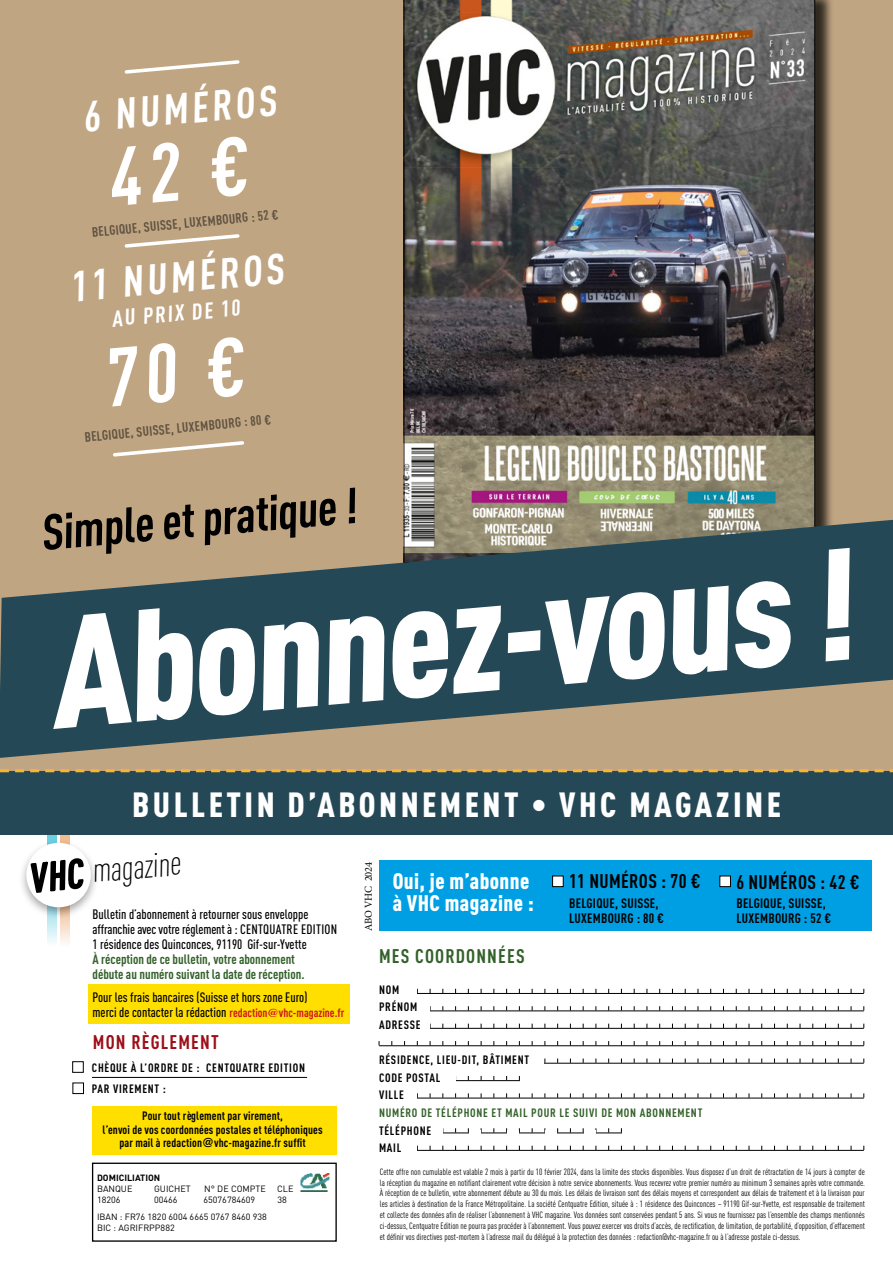
<style>
.page{position:relative;width:893px;height:1263px;background:#fff}
.page>*{position:absolute;margin:0;border:0;box-sizing:border-box;transform-origin:0 0}
.t1{font:900 156px "DIN Cond";color:#fff}
.t2{font:700 49.5px "DIN Cond";color:#000}
.t3{font:700 42.45px "DIN Cond";color:#fff}
.t4{font:900 34.5px "DIN Cond";letter-spacing:.1em;color:#fff}
.t5{font:300 33.9px "DIN Cond";color:#000}
.t6{font:700 22.5px "DIN Cond";color:#fff}
.t7{font:900 22.2px/22px "DIN Cond";letter-spacing:.02em;color:#fff}
.t8{font:700 19.5px "DIN Cond";letter-spacing:.02em;color:#000}
.t9{font:700 19.5px "DIN Cond";letter-spacing:.06em;color:#33612a}
.t10{font:700 19.5px "DIN Cond";letter-spacing:.06em;color:#9d0e18}
.t11{font:500 13.5px/15px "DIN Cond";color:#000}
.t12{font:700 13.5px/15px "DIN Cond";letter-spacing:.02em;color:#000}
.t13{font:700 13.5px/15px "DIN Cond";color:#33612a}
.t14{font:700 12px/17.5px "DIN Cond";letter-spacing:.06em;color:#000}
.t15{font:700 12px/13.5px "DIN Cond";letter-spacing:.015em;color:#000;text-align:center}
.t16{font:700 12px "DIN Cond";letter-spacing:.06em;color:#33612a}
.t17{font:700 12px "DIN Cond";color:#cd171a}
.t18{font:10.5px "Minion Pro";letter-spacing:-.01em;color:#000}
.t19{font:9px/10.8px "DIN Cond";color:#000;text-align:justify}
.t20{font:9px/10.8px "DIN";color:#000}
.t21{font:700 9px "DIN";color:#000}
.s1{font-family:"Times"}
.s2{font-family:"Helvetica"}
</style>
<div class="page">
<div style="left:88px;top:984px;width:262px;height:40px;background:#ffdf00"></div>
<div style="left:0;top:0;width:893px;height:818px;background:#c0a583"></div>
<div style="left:379px;top:860px;width:493px;height:71px;background:#009fe3"></div>
<svg style="left:47px;top:835px;width:9px;height:108px"></svg>
<svg style="left:60px;top:835px;width:10px;height:108px"></svg>
<svg style="left:124px;top:60px;width:116px;height:14px"></svg>
<svg style="left:124px;top:234px;width:116px;height:14px"></svg>
<svg style="left:113px;top:441px;width:131px;height:16px"></svg>
<div style="left:0;top:771px;width:893px;height:64px;background:#254856"></div>
<hr style="left:379px;top:993px;width:485px;height:1px;background:#000">
<hr style="left:379px;top:1010px;width:485px;height:1px;background:#000">
<hr style="left:379px;top:1028px;width:485px;height:1px;background:#000">
<hr style="left:379px;top:1045px;width:485px;height:1px;background:#000">
<hr style="left:379px;top:1063px;width:485px;height:1px;background:#000">
<hr style="left:379px;top:1080px;width:485px;height:1px;background:#000">
<hr style="left:379px;top:1098px;width:485px;height:1px;background:#000">
<hr style="left:379px;top:1132px;width:485px;height:1px;background:#000">
<hr style="left:379px;top:1150px;width:485px;height:1px;background:#000">
<div style="left:368px;top:980px;width:49px;height:14px;background:#fff"></div>
<div style="left:373px;top:999px;width:57px;height:14px;background:#fff"></div>
<div style="left:373px;top:1017px;width:57px;height:14px;background:#fff"></div>
<div style="left:373px;top:1051px;width:171px;height:14px;background:#fff"></div>
<div style="left:360px;top:1071px;width:95px;height:14px;background:#fff"></div>
<div style="left:360px;top:1089px;width:57px;height:14px;background:#fff"></div>
<div style="left:360px;top:1121px;width:82px;height:14px;background:#fff"></div>
<div style="left:360px;top:1139px;width:57px;height:14px;background:#fff"></div>
<div style="left:520px;top:1071px;width:355px;height:18px;background:#fff"></div>
<div style="left:469px;top:1130px;width:12px;height:5px;background:#fff"></div>
<div style="left:507px;top:1130px;width:12px;height:5px;background:#fff"></div>
<div style="left:545px;top:1130px;width:12px;height:5px;background:#fff"></div>
<div style="left:584px;top:1130px;width:11px;height:5px;background:#fff"></div>
<div style="left:622px;top:1124px;width:243px;height:11px;background:#fff"></div>
<div style="left:72px;top:1061px;width:12px;height:12px;border:1px solid #000"></div>
<div style="left:72px;top:1082px;width:12px;height:12px;background:#fff;border:1px solid #000"></div>
<div style="left:719px;top:876px;width:12px;height:11px;background:#fff;border:1px solid #000"></div>
<div style="left:552px;top:876px;width:12px;height:11px;background:#fff;border:1px solid #000"></div>
<svg style="left:0;top:769px;width:893px;height:3px"></svg>
<div style="left:18px;top:838px;width:81px;height:82px;background:#000;opacity:.35"></div>
<div style="left:26px;top:843px;width:65px;height:64px;background:#fff;border-radius:50%"></div>
<div style="left:405px;top:0;width:429px;height:582px;background:#000;opacity:.75"></div>
<img style="left:404px;top:0;width:411px;height:518px">
<svg style="left:0;top:518px;width:893px;height:240px;fill:#254856"></svg>
<hr style="left:92px;top:1077px;width:215px;height:1px;background:#000">
<div style="left:92px;top:1162px;width:245px;height:80px;border:1px solid #000"></div>
<img style="left:300px;top:1173px;width:30px;height:19px">
<div style="left:92px;top:1106px;width:245px;height:49px;background:#ffdf00"></div>
<svg style="left:28px;top:856px;width:57px;height:43px"></svg>
<h3 class="t3" style="left:81px;top:91px;width:195px;rotate:-5deg">6 NUMÉROS</h3>
<h3 class="t12" style="left:91px;top:223px;width:189px;rotate:-5deg">BELGIQUE, SUISSE, LUXEMBOURG : 52 €</h3>
<h3 class="t3" style="left:68px;top:261px;width:216px;rotate:-5deg">11 NUMÉROS</h3>
<h3 class="t6" style="left:111px;top:305px;width:130px;rotate:-5deg">AU PRIX DE 10</h3>
<h3 class="t12" style="left:84px;top:428px;width:189px;rotate:-5deg">BELGIQUE, SUISSE, LUXEMBOURG : 80 €</h3>
<h2 class="t2" style="left:38px;top:503px;width:318px;rotate:-5deg">Simple et pratique !</h2>
<h1 class="t1" style="left:39px;top:576px;width:809px;rotate:-5deg">Abonnez-vous !</h1>
<h3 class="t4" style="left:132px;top:783px;width:650px">BULLETIN D’ABONNEMENT • VHC MAGAZINE</h3>
<h3 class="t5" style="left:90px;top:851px;width:90px;rotate:-5deg">magazine</h3>
<h3 class="t11" style="left:93px;top:906px;width:246px">Bulletin d’abonnement à retourner sous enveloppe affranchie avec votre réglement à : CENTQUATRE EDITION<br>1 résidence des Quinconces, 91190 Gif-sur-Yvette</h3>
<h3 class="t13" style="left:93px;top:951px;width:213px">À réception de ce bulletin, votre abonnement débute au numéro suivant la date de réception.</h3>
<h3 class="t11" style="left:93px;top:989px;width:217px">Pour les frais bancaires (Suisse et hors zone Euro) merci de contacter la rédaction</h3>
<h3 class="t17" style="left:230px;top:1005px;width:116px">redaction<span class="s1">@</span>vhc-magazine.fr</h3>
<h3 class="t10" style="left:93px;top:1030px;width:127px">MON RÈGLEMENT</h3>
<h3 class="t14" style="left:92px;top:1056px;width:215px;line-height:21px">CHÈQUE À L’ORDRE DE : CENTQUATRE EDITION<br>PAR VIREMENT :</h3>
<h3 class="t15" style="left:103px;top:1109px;width:221px">Pour tout règlement par virement,<br>l’envoi de vos coordonnées postales et téléphoniques par mail à redaction<span class="s2">@</span>vhc-magazine.fr suffit</h3>
<p class="t21" style="left:97px;top:1172px;width:65px">DOMICILIATION</p>
<p class="t20" style="left:97px;top:1183px;width:37px">BANQUE</p>
<p class="t20" style="left:154px;top:1183px;width:38px">GUICHET</p>
<p class="t20" style="left:204px;top:1183px;width:91px">N° DE COMPTE CLE</p>
<p class="t20" style="left:97px;top:1194px;width:25px">18206</p>
<p class="t20" style="left:154px;top:1194px;width:25px">00466</p>
<p class="t20" style="left:204px;top:1194px;width:53px">65076784609</p>
<p class="t20" style="left:278px;top:1194px;width:11px">38</p>
<p class="t20" style="left:97px;top:1211px;width:171px">IBAN : FR76 1820 6004 6665 0767 8460 938<br>BIC : AGRIFRPP882</p>
<p class="t18" style="left:361px;top:931px;width:71px;rotate:-90deg">ABO VHC 2024</p>
<h3 class="t7" style="left:393px;top:869px;width:143px">Oui, je m’abonne à VHC magazine :</h3>
<h3 class="t9" style="left:379px;top:944px;width:147px">MES COORDONNÉES</h3>
<h3 class="t8" style="left:569px;top:869px;width:133px">11 NUMÉROS : 70 €</h3>
<h3 class="t8" style="left:736px;top:870px;width:125px">6 NUMÉROS : 42 €</h3>
<h3 class="t12" style="left:569px;top:895px;width:96px">BELGIQUE, SUISSE,<br>LUXEMBOURG : 80 €</h3>
<h3 class="t12" style="left:736px;top:895px;width:96px">BELGIQUE, SUISSE,<br>LUXEMBOURG : 52 €</h3>
<h3 class="t14" style="left:379px;top:980px;width:43px">NOM<br>PRÉNOM<br>ADRESSE</h3>
<h3 class="t14" style="left:379px;top:1051px;width:152px">RÉSIDENCE, LIEU-DIT, BÂTIMENT<br>CODE POSTAL<br>VILLE</h3>
<h3 class="t16" style="left:379px;top:1105px;width:325px">NUMÉRO DE TÉLÉPHONE ET MAIL POUR LE SUIVI DE MON ABONNEMENT</h3>
<h3 class="t14" style="left:379px;top:1121px;width:54px">TÉLÉPHONE<br>MAIL</h3>
<p class="t19" style="left:380px;top:1166px;width:487px">Cette offre non cumulable est valable 2 mois à partir du 10 février 2024, dans la limite des stocks disponibles. Vous disposez d’un droit de rétractation de 14 jours à compter de la réception du magazine en notifiant clairement votre décision à notre service abonnements. Vous recevrez votre premier numéro au minimum 3 semaines après votre commande.<br>À réception de ce bulletin, votre abonnement débute au 30 du mois. Les délais de livraison sont des délais moyens et correspondent aux délais de traitement et à la livraison pour les articles à destination de la France Métropolitaine. La société Centquatre Edition, située à : 1 résidence des Quinconces – 91190 Gif-sur-Yvette, est responsable de traitement et collecte des données afin de réaliser l’abonnement à VHC magazine. Vos données sont conservées pendant 5 ans. Si vous ne fournissez pas l’ensemble des champs mentionnés ci-dessus, Centquatre Edition ne pourra pas procéder à l’abonnement. Vous pouvez exercer vos droits d’accès, de rectification, de limitation, de portabilité, d’opposition, d’effacement et définir vos directives post-mortem à l’adresse mail du délégué à la protection des données : redaction@vhc-magazine.fr ou à l’adresse postale ci-dessus.</p>
</div>
